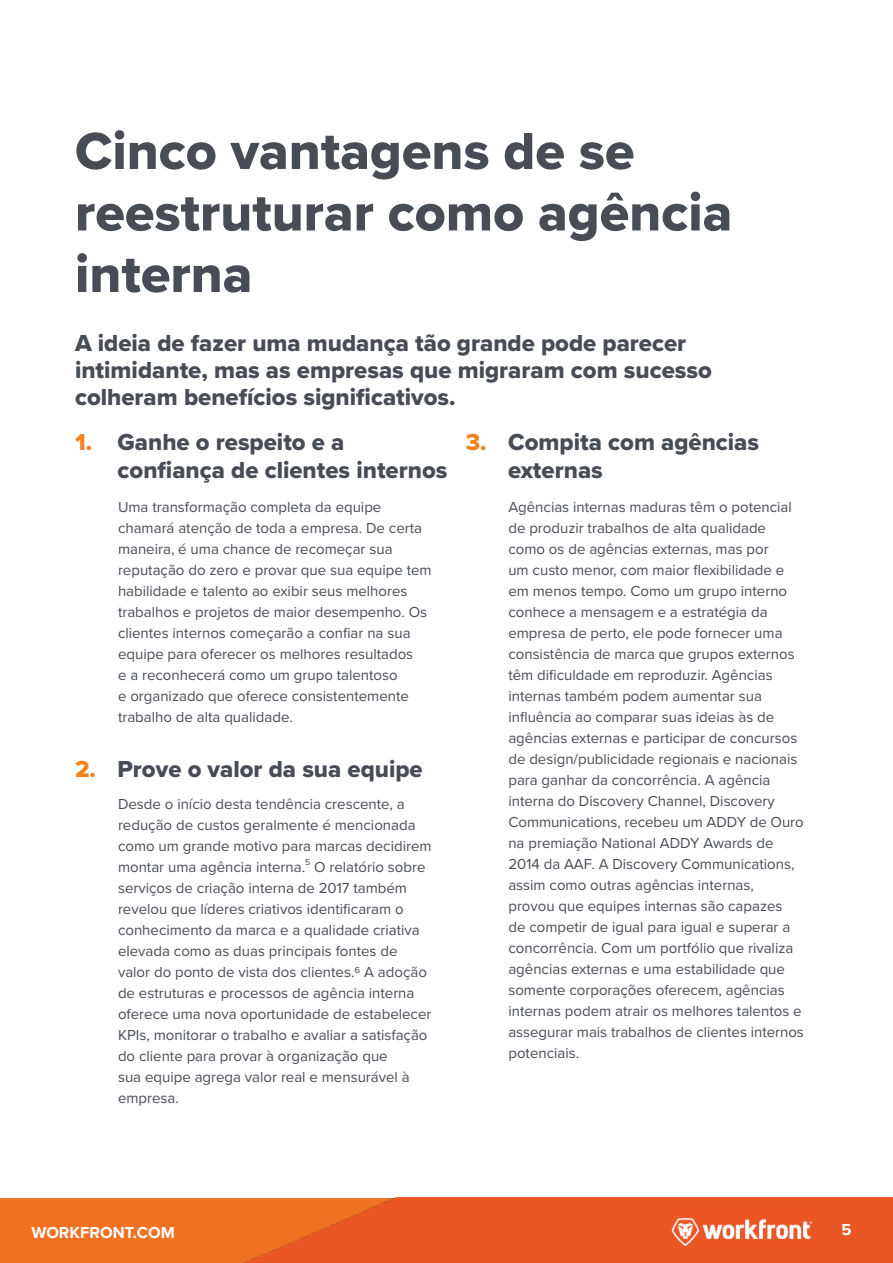
<style>
.page{position:relative;width:893px;height:1263px;background:#fff}
.page>*{position:absolute;margin:0;border:0;box-sizing:border-box;transform-origin:0 0}
.t1{font:54px/61.5px "Proxima Nova Extrabld";color:#474c55}
.t2{font:24px/27px "Proxima Nova Extrabld";color:#474c55}
.t3{font:24px "Proxima Nova Extrabld";color:#f5821f}
.t4{font:700 16.5px "Proxima Nova";color:#fff}
.t5{font:15px/21px "Proxima Nova";color:#474c55}
.t6{font:8.7px "Proxima Nova";color:#474c55}
</style>
<div class="page">
<div style="left:0;top:1198px;width:218px;height:65px;background:#f07122"></div>
<img style="left:218px;top:1197px;width:675px;height:66px">
<img style="left:664px;top:1213px;width:159px;height:32px">
<p class="t1" style="left:75px;top:119px;width:659px">Cinco vantagens de se reestruturar como agência interna</p>
<p class="t2" style="left:75px;top:329px;width:638px">A ideia de fazer uma mudança tão grande pode parecer intimidante, mas as empresas que migraram com sucesso colheram benefícios significativos.</p>
<p class="t2" style="left:118px;top:428px;width:228px">Ganhe o respeito ae</p>
<p class="t2" style="left:508px;top:428px;width:252px">Compita com agências</p>
<p class="t3" style="left:466px;top:424px;width:22px">3.</p>
<p class="t3" style="left:75px;top:424px;width:19px">1.</p>
<p class="t3" style="left:75px;top:751px;width:23px">2.</p>
<p class="t2" style="left:118px;top:456px;width:331px">confiança de clientes internos</p>
<p class="t2" style="left:508px;top:456px;width:96px">externas</p>
<p class="t5" style="left:118px;top:496px;width:315px">Uma transformação completa da equipe chamará atenção de toda a empresa. De certa maneira é, uma chance de recomeçar sua reputação do zero e provar que sua equipe tem habilidade e talento ao exibir seus melhores trabalhos e projetos de maior desempenho. Os clientes internos começarão a confiar na sua equipe para oferecer os melhores resultados<br>ae reconhecerá como um grupo talentoso<br>e organizado que oferece consistentemente trabalho de alta qualidade.</p>
<p class="t5" style="left:508px;top:496px;width:297px">Agências internas maduras têm o potencial de produzir trabalhos de alta qualidade como os de agências externas, mas por<br>um custo menor, com maior flexibilidade e em menos tempo. Como um grupo interno conhece a mensagem ae estratégia da empresa de perto, ele pode fornecer uma consistência de marca que grupos externos têm dificuldade em reproduzir. Agências internas também podem aumentar sua influência ao comparar suas ideias às de agências externas e participar de concursos de design/publicidade regionais e nacionais para ganhar da concorrência A. agência interna do Discovery Channel, Discovery Communications, recebeu um ADDY de Ouro na premiação National ADDY Awards de 2014 da AAF A. Discovery Communications, assim como outras agências internas, provou que equipes internas são capazes<br>de competir de igual para igual e superar a concorrência. Com um portfólio que rivaliza agências externas e uma estabilidade que somente corporações oferecem, agências internas podem atrair os melhores talentos e assegurar mais trabalhos de clientes internos potenciais.</p>
<p class="t2" style="left:118px;top:755px;width:307px">Prove o valor da sua equipe</p>
<p class="t5" style="left:118px;top:793px;width:315px">Desde o início desta tendência crescente a, redução de custos geralmente é mencionada como um grande motivo para marcas decidirem montar uma agência interna.</p>
<p class="t6" style="left:305px;top:856px;width:7px">5</p>
<p class="t5" style="left:118px;top:856px;width:315px;text-indent:196px">O relatório sobre serviços de criação interna de 2017 também revelou que líderes criativos identificaram o conhecimento da marca ae qualidade criativa elevada como as duas principais fontes de valor do ponto de vista dos clientes.6 A adoção de estruturas e processos de agência interna oferece uma nova oportunidade de estabelecer KPIs, monitorar o trabalho e avaliar a satisfação do cliente para provar à organização que<br>sua equipe agrega valor real e mensurável à empresa.</p>
<p class="t4" style="left:32px;top:1220px;width:145px">WORKFRONT.COM</p>
<p class="t4" style="left:841px;top:1217px;width:12px">5</p>
</div>
